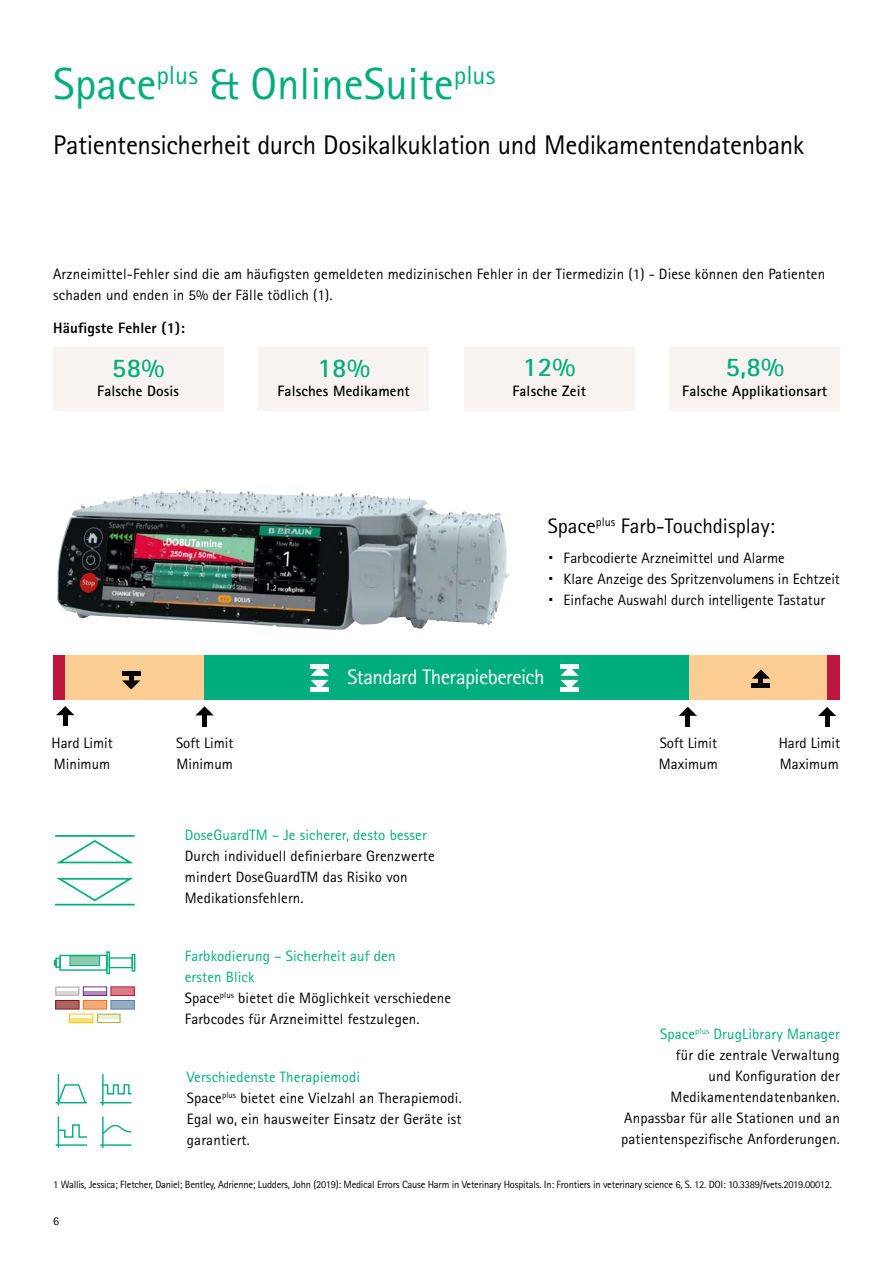
<style>
.page{position:relative;width:893px;height:1263px;background:#fff}
.page>*{position:absolute;margin:0;border:0;box-sizing:border-box;transform-origin:0 0}
.t1{font:45px "Rotis Sans Serif Pro";color:#00ad7c}
.t2{font:27px "Rotis Sans Serif Pro";letter-spacing:-.015em;color:#000}
.t3{font:700 27px "Rotis Sans Serif Pro";color:#00ad7c}
.t4{font:21px "Rotis Sans Serif Pro";color:#000}
.t5{font:21px "Rotis Sans Serif Pro";letter-spacing:-.025em;color:#fff}
.t6{font:15px/21px "Rotis Sans Serif Pro";letter-spacing:.01em;color:#000}
.t7{font:700 15px "Rotis Sans Serif Pro";letter-spacing:.01em;color:#000}
.t8{font:15px "Rotis Sans Serif Pro";letter-spacing:.01em;color:#00ad7c}
.t9{font:800 15px "Rotis Sans Serif Pro";letter-spacing:.01em;color:#000}
.t10{font:12px "Rotis Sans Serif Pro";color:#000}
.t11{font:10.5px "Rotis Sans Serif Pro";letter-spacing:-.02em;color:#000}
.s1{font-size:30px}
.s2{color:#00ad7c}
</style>
<div class="page">
<div style="left:53px;top:347px;width:170px;height:64px;background:#f8f3f0"></div>
<div style="left:259px;top:347px;width:170px;height:64px;background:#f8f3f0"></div>
<div style="left:464px;top:347px;width:170px;height:64px;background:#f8f3f0"></div>
<div style="left:670px;top:347px;width:170px;height:64px;background:#f8f3f0"></div>
<hr style="left:55px;top:835px;width:80px;height:2px;background:#00ad7c">
<hr style="left:55px;top:904px;width:80px;height:1px;background:#00ad7c">
<svg style="left:56px;top:877px;width:77px;height:25px"></svg>
<svg style="left:56px;top:840px;width:77px;height:24px"></svg>
<hr style="left:69px;top:1018px;width:24px;height:4px;background:#ffdf7b">
<hr style="left:83px;top:991px;width:24px;height:4px;background:#ad8abd">
<div style="left:109px;top:957px;width:24px;height:11px;border:1px solid #00ad7c"></div>
<div style="left:55px;top:958px;width:6px;height:10px;border:1px solid #00ad7c"></div>
<svg style="left:54px;top:960px;width:3px;height:6px"></svg>
<div style="left:106px;top:951px;width:4px;height:23px;border:1px solid #00ad7c"></div>
<div style="left:132px;top:954px;width:3px;height:17px;border:1px solid #00ad7c"></div>
<div style="left:70px;top:956px;width:30px;height:9px;background:#8acaae"></div>
<div style="left:70px;top:955px;width:30px;height:11px;border:1px solid #00ad7c"></div>
<div style="left:83px;top:986px;width:24px;height:10px;border:1px solid #702c84"></div>
<div style="left:111px;top:987px;width:23px;height:8px;background:#db7b85"></div>
<div style="left:111px;top:986px;width:24px;height:10px;border:1px solid #c4114b"></div>
<div style="left:83px;top:1000px;width:24px;height:9px;background:#f3ab77"></div>
<div style="left:83px;top:1000px;width:24px;height:9px;border:1px solid #e77429"></div>
<div style="left:111px;top:1000px;width:23px;height:9px;background:#96acc6"></div>
<div style="left:111px;top:1000px;width:24px;height:9px;border:1px solid #5482a6"></div>
<div style="left:56px;top:1000px;width:23px;height:9px;background:#ad635f"></div>
<div style="left:55px;top:1000px;width:24px;height:9px;border:1px solid #7f1625"></div>
<div style="left:69px;top:1014px;width:24px;height:9px;border:1px solid #fecb00"></div>
<svg style="left:97px;top:1014px;width:24px;height:9px"></svg>
<svg style="left:55px;top:986px;width:24px;height:10px"></svg>
<svg style="left:57px;top:1123px;width:30px;height:15px"></svg>
<svg style="left:104px;top:1125px;width:28px;height:9px"></svg>
<svg style="left:104px;top:1084px;width:28px;height:11px"></svg>
<svg style="left:57px;top:1083px;width:30px;height:21px"></svg>
<hr style="left:102px;top:1074px;width:2px;height:31px;background:#00ad7c">
<hr style="left:100px;top:1102px;width:31px;height:1px;background:#00ad7c">
<hr style="left:58px;top:1116px;width:1px;height:31px;background:#00ad7c">
<hr style="left:56px;top:1144px;width:31px;height:2px;background:#00ad7c">
<hr style="left:102px;top:1116px;width:2px;height:31px;background:#00ad7c">
<hr style="left:100px;top:1144px;width:31px;height:2px;background:#00ad7c">
<hr style="left:58px;top:1074px;width:1px;height:31px;background:#00ad7c">
<hr style="left:56px;top:1102px;width:31px;height:1px;background:#00ad7c">
<div style="left:53px;top:655px;width:13px;height:44px;background:#c0153c"></div>
<div style="left:827px;top:655px;width:13px;height:44px;background:#c0153c"></div>
<div style="left:66px;top:655px;width:138px;height:44px;background:#fdce93"></div>
<div style="left:689px;top:655px;width:138px;height:44px;background:#fdce93"></div>
<div style="left:204px;top:655px;width:484px;height:44px;background:#00ad7c"></div>
<div style="left:122px;top:671px;width:18px;height:5px;background:#000"></div>
<svg style="left:122px;top:676px;width:18px;height:13px"></svg>
<hr style="left:752px;top:683px;width:18px;height:4px;background:#000">
<svg style="left:752px;top:669px;width:18px;height:14px"></svg>
<svg style="left:310px;top:669px;width:19px;height:18px"></svg>
<hr style="left:310px;top:665px;width:19px;height:4px;background:#fff">
<hr style="left:310px;top:687px;width:19px;height:4px;background:#fff">
<svg style="left:560px;top:669px;width:19px;height:18px"></svg>
<hr style="left:560px;top:665px;width:19px;height:4px;background:#fff">
<hr style="left:560px;top:687px;width:19px;height:4px;background:#fff">
<svg style="left:56px;top:706px;width:18px;height:9px"></svg>
<hr style="left:63px;top:715px;width:4px;height:11px;background:#000">
<svg style="left:679px;top:707px;width:18px;height:9px"></svg>
<hr style="left:686px;top:715px;width:4px;height:12px;background:#000">
<svg style="left:196px;top:706px;width:17px;height:9px"></svg>
<hr style="left:203px;top:715px;width:4px;height:11px;background:#000">
<svg style="left:818px;top:707px;width:18px;height:9px"></svg>
<hr style="left:825px;top:715px;width:4px;height:12px;background:#000">
<img style="left:57px;top:489px;width:452px;height:141px">
<h1 class="t1" style="left:53px;top:57px;width:444px">Space<sup>plus</sup> &amp; OnlineSuite<sup>plus</sup></h1>
<h2 class="t2" style="left:53px;top:128px;width:752px">Patientensicherheit durch Dosikalkuklation und Medikamentendatenbank</h2>
<p class="t6" style="left:53px;top:264px;width:773px">Arzneimittel-Fehler sind die am häufigsten gemeldeten medizinischen Fehler in der Tiermedizin (1) - Diese können den Patienten schaden und enden in 5% der Fälle tödlich (1).</p>
<p class="t9" style="left:53px;top:319px;width:133px">Häufigste Fehler (1):</p>
<h2 class="t3" style="left:112px;top:351px;width:54px">58%</h2>
<p class="t7" style="left:97px;top:382px;width:83px">Falsche Dosis</p>
<h2 class="t3" style="left:317px;top:351px;width:54px">18%</h2>
<p class="t7" style="left:278px;top:382px;width:134px">Falsches Medikament</p>
<h2 class="t3" style="left:523px;top:350px;width:54px">12%</h2>
<p class="t7" style="left:512px;top:381px;width:75px">Falsche Zeit</p>
<h2 class="t3" style="left:725px;top:350px;width:60px">5,8%</h2>
<p class="t7" style="left:682px;top:381px;width:146px">Falsche Applikationsart</p>
<p class="t6" style="left:51px;top:732px;width:63px">Hard Limit<br>Minimum</p>
<p class="t6" style="left:176px;top:732px;width:59px">Soft Limit<br>Minimum</p>
<h3 class="t4" style="left:548px;top:514px;width:229px">Space<sup>plus</sup> Farb-Touchdisplay:</h3>
<p class="t6" style="left:548px;top:547px;width:294px"><span class="s1">·</span> Farbcodierte Arzneimittel und Alarme<br><span class="s1">·</span> Klare Anzeige des Spritzenvolumens in Echtzeit <span class="s1">·</span> Einfache Auswahl durch intelligente Tastatur</p>
<h3 class="t5" style="left:347px;top:664px;width:199px">Standard Therapiebereich</h3>
<p class="t6" style="left:659px;top:733px;width:60px">Soft Limit<br>Maximum</p>
<p class="t6" style="left:779px;top:733px;width:63px">Hard Limit<br>Maximum</p>
<p class="t8" style="left:185px;top:826px;width:243px">DoseGuardTM – Je sicherer, desto besser</p>
<p class="t6" style="left:185px;top:845px;width:251px">Durch individuell definierbare Grenzwerte mindert DoseGuardTM das Risiko von<br>Medikationsfehlern.</p>
<p class="t6" style="left:185px;top:945px;width:268px"><span class="s2">Farbkodierung – Sicherheit auf den<br>ersten Blick<br></span>Space<sup>plus</sup> bietet die Möglichkeit verschiedene Farbcodes für Arzneimittel festzulegen.</p>
<p class="t6" style="left:187px;top:1066px;width:276px"><span class="s2">Verschiedenste Therapiemodi<br></span>Space<sup>plus</sup> bietet eine Vielzahl an Therapiemodi.<br>Egal wo, ein hausweiter Einsatz der Geräte ist garantiert.</p>
<p class="t6" style="left:621px;top:1023px;width:220px;text-align:right"><span class="s2">Space</span><sup>plus</sup> <span class="s2">DrugLibrary Manager<br></span>für die zentrale Verwaltung<br>und Konfiguration der<br>Medikamentendatenbanken.<br>Anpassbar für alle Stationen und an patientenspezifische Anforderungen.</p>
<p class="t11" style="left:53px;top:1178px;width:780px">1 Wallis, Jessica; Fletcher, Daniel; Bentley, Adrienne; Ludders, John (2019): Medical Errors Cause Harm in Veterinary Hospitals. In: Frontiers in veterinary science 6, S. 12. DOI: 10.3389/fvets.2019.00012.</p>
<p class="t10" style="left:53px;top:1213px;width:7px">6</p>
</div>
